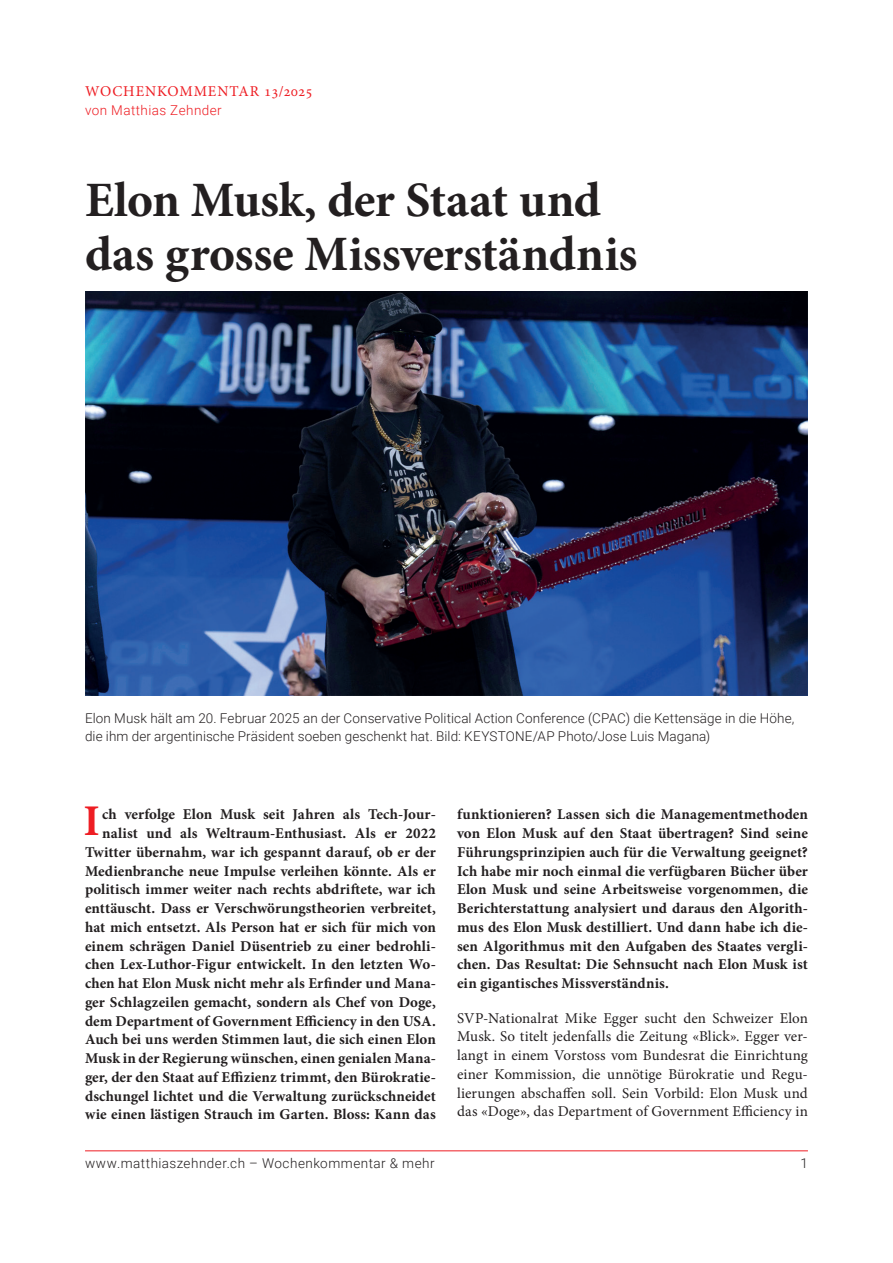
<style>
.page{position:relative;width:893px;height:1263px;background:#fff}
.page>*{position:absolute;margin:0;border:0;box-sizing:border-box;transform-origin:0 0}
.t1{font:700 49.5px/54px "Minion Pro";letter-spacing:-.005em;color:#231f20}
.t2{font:700 43.8px "Minion Pro";color:#ee1d23}
.t3{font:700 15px/18.8px "Minion Pro";letter-spacing:.005em;color:#231f20;text-align:right}
.t4{font:15px/18.8px "Minion Pro";letter-spacing:.005em;color:#231f20;text-align:justify}
.t5{font:15px "Minion Pro";letter-spacing:.06em;color:#ee1d23}
.t6{font:300 13.5px/18.8px "Roboto";letter-spacing:.01em;color:#231f20}
.t7{font:300 13.5px "Roboto";letter-spacing:.04em;color:#231f20}
.t8{font:300 13.5px "Roboto";letter-spacing:.03em;color:#ee1d23}
</style>
<div class="page">
<hr style="left:85px;top:1150px;width:723px;height:1px;background:#ee1d23">
<img style="left:85px;top:291px;width:723px;height:405px">
<p class="t5" style="left:85px;top:81px;width:229px">WOCHENKOMMENTAR 13/2025</p>
<p class="t8" style="left:85px;top:101px;width:138px">von Matthias Zehnder</p>
<h1 class="t1" style="left:85px;top:173px;width:554px">Elon Musk, der Staat und das grosse Missverständnis</h1>
<p class="t6" style="left:85px;top:708px;width:711px">Elon Musk hält am 20. Februar 2025 an der Conservative Political Action Conference (CPAC) die Kettensäge in die Höhe, die ihm der argentinische Präsident soeben geschenkt hat. Bild: KEYSTONE/AP Photo/Jose Luis Magana)</p>
<h2 class="t2" style="left:83px;top:790px;width:18px">I</h2>
<p class="t3" style="left:85px;top:805px;width:352px">ch verfolge Elon Musk seit Jahren als Tech-Jour&shy;nalist und als Weltraum-Enthusiast. Als er 2022<br>Twitter übernahm, war ich gespannt darauf, ob er der Medienbranche neue Impulse verleihen könnte. Als er politisch immer weiter nach rechts abdriftete, war ich enttäuscht. Dass er Verschwörungstheorien verbreitet, hat mich entsetzt. Als Person hat er sich für mich von einem schrägen Daniel Düsentrieb zu einer bedrohli&shy;chen Lex-Luthor-Figur entwickelt. In den letzten Wo&shy;chen hat Elon Musk nicht mehr als Erfinder und Mana&shy;ger Schlagzeilen gemacht, sondern als Chef von Doge, dem Department of Government Efficiency in den USA.<br>Auch bei uns werden Stimmen laut, die sich einen Elon Musk in der Regierung wünschen, einen genialen Mana&shy;ger, der den Staat auf Effizienz trimmt, den Bürokratie&shy;dschungel lichtet und die Verwaltung zurückschneidet wie einen lästigen Strauch im Garten. Bloss: Kann das</p>
<p class="t3" style="left:457px;top:805px;width:352px;text-align:justify">funktionieren? Lassen sich die Managementmethoden von Elon Musk auf den Staat übertragen? Sind seine Führungsprinzipien auch für die Verwaltung geeignet?<br>Ich habe mir noch einmal die verfügbaren Bücher über Elon Musk und seine Arbeitsweise vorgenommen, die Berichterstattung analysiert und daraus den Algorith&shy;mus des Elon Musk destilliert. Und dann habe ich die&shy;sen Algorithmus mit den Aufgaben des Staates vergli&shy;chen. Das Resultat: Die Sehnsucht nach Elon Musk ist ein gigantisches Missverständnis.</p>
<p class="t4" style="left:457px;top:1008px;width:352px">SVP-Nationalrat Mike Egger sucht den Schweizer Elon Musk. So titelt jedenfalls die Zeitung «Blick». Egger ver&shy;langt in einem Vorstoss vom Bundesrat die Einrichtung einer Kommission, die unnötige Bürokratie und Regu&shy;lierungen abschaffen soll. Sein Vorbild: Elon Musk und das «Doge», das Department of Government Efficiency in</p>
<p class="t7" style="left:85px;top:1154px;width:351px">www.matthiaszehnder.ch – Wochenkommentar &amp; mehr</p>
<p class="t6" style="left:800px;top:1153px;width:9px">1</p>
</div>
